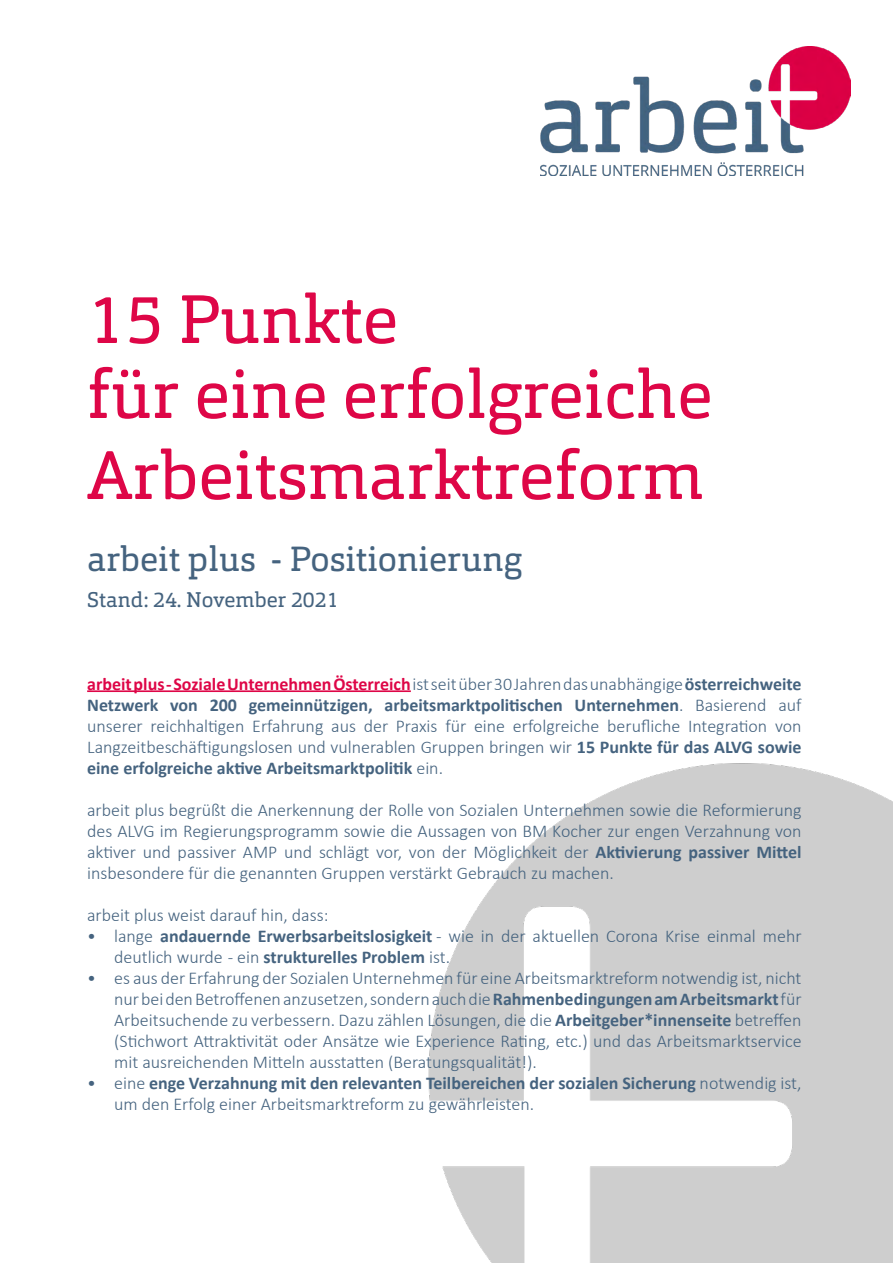
<style>
.page{position:relative;width:893px;height:1263px;background:#fff}
.page>*{position:absolute;margin:0;border:0;box-sizing:border-box;transform-origin:0 0}
.t1{font:67.5px/75px "Orgon Slab";color:#de0647}
.t2{font:34.5px "Orgon Slab";color:#45637f}
.t3{font:21px "Orgon Slab";color:#45637f}
.t4{font:300 18px/21px "Calibri";color:#45637f;text-align:justify}
.s1{font-weight:700;color:#de0647}
.s2{font-weight:700}
</style>
<div class="page">
<img style="left:540px;top:47px;width:310px;height:128px">
<img style="left:428px;top:763px;width:465px;height:500px">
<hr style="left:87px;top:690px;width:324px;height:2px;background:#de0647">
<h1 class="t1" style="left:87px;top:282px;width:627px">15 Punkte<br>für eine erfolgreiche</h1>
<h1 class="t1" style="left:87px;top:438px;width:619px">Arbeitsmarktreform</h1>
<h2 class="t2" style="left:87px;top:537px;width:436px">arbeit plus - Positionierung</h2>
<p class="t3" style="left:87px;top:586px;width:253px">Stand: 24. November 2021</p>
<p class="t4" style="left:87px;top:673px;width:716px"><span class="s1">arbeit plus - Soziale Unternehmen Österreich</span> ist seit über 30 Jahren das unabhängige <span class="s2">österreichweite Netzwerk von 200 gemeinnützigen, arbeitsmarktpolitischen Unternehmen</span>. Basierend auf unserer reichhaltigen Erfahrung aus der Praxis für eine erfolgreiche berufliche Integration von Langzeitbeschäftigungslosen und vulnerablen Gruppen bringen wir <span class="s2">15 Punkte für das ALVG sowie eine erfolgreiche aktive Arbeitsmarktpolitik</span> ein.</p>
<p class="t4" style="left:87px;top:799px;width:716px">arbeit plus begrüßt die Anerkennung der Rolle von Sozialen Unternehmen sowie die Reformierung des ALVG im Regierungsprogramm sowie die Aussagen von BM Kocher zur engen Verzahnung von aktiver und passiver AMP und schlägt vor, von der Möglichkeit der <span class="s2">Aktivierung passiver Mittel </span>insbesondere für die genannten Gruppen verstärkt Gebrauch zu machen.</p>
<p class="t4" style="left:87px;top:904px;width:243px">arbeit plus weist darauf hin, dass:</p>
<p class="t4" style="left:114px;top:925px;width:689px;text-indent:-27px">• lange <span class="s2">andauernde Erwerbsarbeitslosigkeit</span> - wie in der aktuellen Corona Krise einmal mehr deutlich wurde - ein <span class="s2">strukturelles Problem</span> ist.</p>
<p class="t4" style="left:114px;top:967px;width:689px;text-indent:-27px">• es aus der Erfahrung der Sozialen Unternehmen für eine Arbeitsmarktreform notwendig ist, nicht nur bei den Betroffenen anzusetzen, sondern auch die <span class="s2">Rahmenbedingungen am Arbeitsmarkt</span> für Arbeitsuchende zu verbessern. Dazu zählen Lösungen, die die <span class="s2">Arbeitgeber*innenseite</span> betreffen (Stichwort Attraktivität oder Ansätze wie Experience Rating, etc.) und das Arbeitsmarktservice mit ausreichenden Mitteln ausstatten (Beratungsqualität!).</p>
<p class="t4" style="left:114px;top:1072px;width:689px;text-indent:-27px">• eine <span class="s2">enge Verzahnung mit den relevanten Teilbereichen der sozialen Sicherung</span> notwendig ist, um den Erfolg einer Arbeitsmarktreform zu gewährleisten.</p>
</div>
